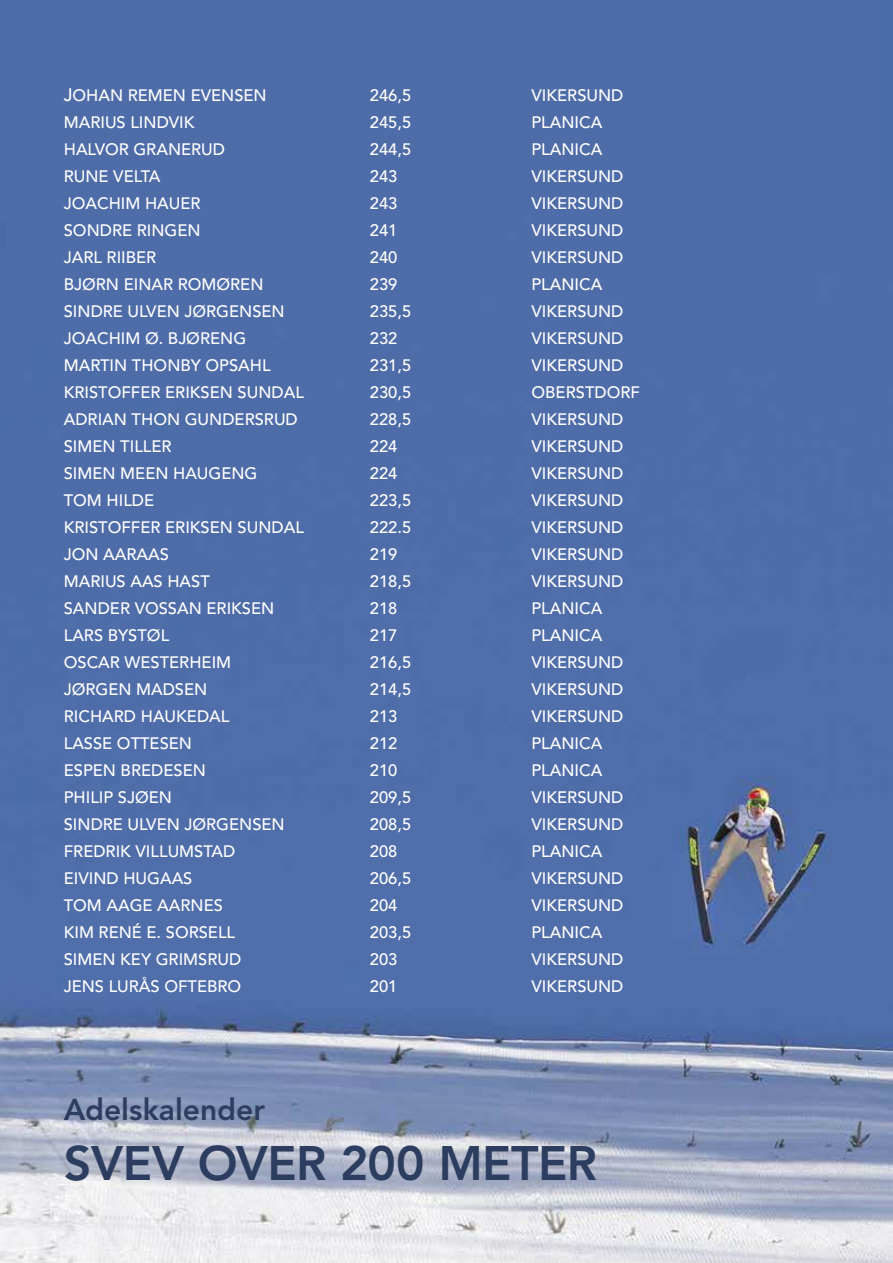
<style>
.page{position:relative;width:893px;height:1263px;background:#fff}
.page>*{position:absolute;margin:0;border:0;box-sizing:border-box;transform-origin:0 0}
.t1{font:800 48px "Avenir LT Pro";letter-spacing:-.01em;color:#2c3d5f}
.t2{font:800 30px "Avenir LT Pro";color:#2c3d5f}
.t3{font:500 16.5px "Avenir LT Pro";color:#fff}
.s1{font-size:18px}
</style>
<div class="page">
<img style="left:0;top:0;width:893px;height:1263px">
<p class="t3" style="left:64px;top:85px;width:204px"><span class="s1">J</span>OHAN REMEN EVENSEN</p>
<p class="t3" style="left:370px;top:85px;width:43px">246,5</p>
<p class="t3" style="left:531px;top:85px;width:93px">VIKERSUND</p>
<p class="t3" style="left:64px;top:112px;width:132px">MARIUS LINDVIK</p>
<p class="t3" style="left:370px;top:112px;width:43px">245,5</p>
<p class="t3" style="left:531px;top:112px;width:72px">PLANICA</p>
<p class="t3" style="left:64px;top:139px;width:163px">HALVOR GRANERUD</p>
<p class="t3" style="left:370px;top:139px;width:43px">244,5</p>
<p class="t3" style="left:531px;top:139px;width:72px">PLANICA</p>
<p class="t3" style="left:64px;top:166px;width:98px">RUNE VELTA</p>
<p class="t3" style="left:370px;top:166px;width:29px">243</p>
<p class="t3" style="left:531px;top:166px;width:93px">VIKERSUND</p>
<p class="t3" style="left:64px;top:193px;width:138px">JOACHIM HAUER</p>
<p class="t3" style="left:370px;top:193px;width:29px">243</p>
<p class="t3" style="left:531px;top:193px;width:93px">VIKERSUND</p>
<p class="t3" style="left:64px;top:220px;width:138px">SONDRE RINGEN</p>
<p class="t3" style="left:370px;top:220px;width:29px">241</p>
<p class="t3" style="left:531px;top:220px;width:93px">VIKERSUND</p>
<p class="t3" style="left:64px;top:247px;width:94px">JARL RIIBER</p>
<p class="t3" style="left:370px;top:247px;width:29px">240</p>
<p class="t3" style="left:531px;top:247px;width:93px">VIKERSUND</p>
<p class="t3" style="left:64px;top:274px;width:201px">BJØRN EINAR ROMØREN</p>
<p class="t3" style="left:370px;top:274px;width:29px">239</p>
<p class="t3" style="left:531px;top:274px;width:72px">PLANICA</p>
<p class="t3" style="left:64px;top:301px;width:222px">SINDRE ULVEN JØRGENSEN</p>
<p class="t3" style="left:370px;top:301px;width:43px">235,5</p>
<p class="t3" style="left:531px;top:301px;width:93px">VIKERSUND</p>
<p class="t3" style="left:64px;top:328px;width:184px">JOACHIM Ø. BJØRENG</p>
<p class="t3" style="left:370px;top:328px;width:29px">232</p>
<p class="t3" style="left:531px;top:328px;width:93px">VIKERSUND</p>
<p class="t3" style="left:64px;top:355px;width:208px">MARTIN THONBY OPSAHL</p>
<p class="t3" style="left:370px;top:355px;width:43px">231,5</p>
<p class="t3" style="left:531px;top:355px;width:93px">VIKERSUND</p>
<p class="t3" style="left:64px;top:382px;width:242px">KRISTOFFER ERIKSEN SUNDAL</p>
<p class="t3" style="left:370px;top:382px;width:43px">230,5</p>
<p class="t3" style="left:531px;top:382px;width:110px">OBERSTDORF</p>
<p class="t3" style="left:64px;top:409px;width:236px">ADRIAN THON GUNDERSRUD</p>
<p class="t3" style="left:370px;top:409px;width:43px">228,5</p>
<p class="t3" style="left:531px;top:409px;width:93px">VIKERSUND</p>
<p class="t3" style="left:64px;top:436px;width:109px">SIMEN TILLER</p>
<p class="t3" style="left:370px;top:436px;width:29px">224</p>
<p class="t3" style="left:531px;top:436px;width:93px">VIKERSUND</p>
<p class="t3" style="left:64px;top:463px;width:195px">SIMEN MEEN HAUGENG</p>
<p class="t3" style="left:370px;top:463px;width:29px">224</p>
<p class="t3" style="left:531px;top:463px;width:93px">VIKERSUND</p>
<p class="t3" style="left:64px;top:490px;width:92px">TOM HILDE</p>
<p class="t3" style="left:370px;top:490px;width:43px">223,5</p>
<p class="t3" style="left:531px;top:490px;width:93px">VIKERSUND</p>
<p class="t3" style="left:64px;top:517px;width:242px">KRISTOFFER ERIKSEN SUNDAL</p>
<p class="t3" style="left:370px;top:517px;width:43px">222.5</p>
<p class="t3" style="left:531px;top:517px;width:93px">VIKERSUND</p>
<p class="t3" style="left:64px;top:544px;width:107px">JON AARAAS</p>
<p class="t3" style="left:370px;top:544px;width:29px">219</p>
<p class="t3" style="left:531px;top:544px;width:93px">VIKERSUND</p>
<p class="t3" style="left:64px;top:571px;width:148px">MARIUS AAS HAST</p>
<p class="t3" style="left:370px;top:571px;width:43px">218,5</p>
<p class="t3" style="left:531px;top:571px;width:93px">VIKERSUND</p>
<p class="t3" style="left:64px;top:598px;width:212px">SANDER VOSSAN ERIKSEN</p>
<p class="t3" style="left:370px;top:598px;width:29px">218</p>
<p class="t3" style="left:531px;top:598px;width:72px">PLANICA</p>
<p class="t3" style="left:64px;top:625px;width:107px">LARS BYSTØL</p>
<p class="t3" style="left:370px;top:625px;width:29px">217</p>
<p class="t3" style="left:531px;top:625px;width:72px">PLANICA</p>
<p class="t3" style="left:64px;top:652px;width:169px">OSCAR WESTERHEIM</p>
<p class="t3" style="left:370px;top:652px;width:43px">216,5</p>
<p class="t3" style="left:531px;top:652px;width:93px">VIKERSUND</p>
<p class="t3" style="left:64px;top:679px;width:145px">JØRGEN MADSEN</p>
<p class="t3" style="left:370px;top:679px;width:43px">214,5</p>
<p class="t3" style="left:531px;top:679px;width:93px">VIKERSUND</p>
<p class="t3" style="left:64px;top:706px;width:167px">RICHARD HAUKEDAL</p>
<p class="t3" style="left:370px;top:706px;width:29px">213</p>
<p class="t3" style="left:531px;top:706px;width:93px">VIKERSUND</p>
<p class="t3" style="left:64px;top:733px;width:130px">LASSE OTTESEN</p>
<p class="t3" style="left:370px;top:733px;width:29px">212</p>
<p class="t3" style="left:531px;top:733px;width:72px">PLANICA</p>
<p class="t3" style="left:64px;top:760px;width:144px">ESPEN BREDESEN</p>
<p class="t3" style="left:370px;top:760px;width:29px">210</p>
<p class="t3" style="left:531px;top:760px;width:72px">PLANICA</p>
<p class="t3" style="left:64px;top:787px;width:110px">PHILIP SJØEN</p>
<p class="t3" style="left:370px;top:787px;width:43px">209,5</p>
<p class="t3" style="left:531px;top:787px;width:93px">VIKERSUND</p>
<p class="t3" style="left:64px;top:814px;width:222px">SINDRE ULVEN JØRGENSEN</p>
<p class="t3" style="left:370px;top:814px;width:43px">208,5</p>
<p class="t3" style="left:531px;top:814px;width:93px">VIKERSUND</p>
<p class="t3" style="left:64px;top:841px;width:173px">FREDRIK VILLUMSTAD</p>
<p class="t3" style="left:370px;top:841px;width:29px">208</p>
<p class="t3" style="left:531px;top:841px;width:72px">PLANICA</p>
<p class="t3" style="left:64px;top:868px;width:130px">EIVIND HUGAAS</p>
<p class="t3" style="left:370px;top:868px;width:43px">206,5</p>
<p class="t3" style="left:531px;top:868px;width:93px">VIKERSUND</p>
<p class="t3" style="left:64px;top:895px;width:161px">TOM AAGE AARNES</p>
<p class="t3" style="left:370px;top:895px;width:29px">204</p>
<p class="t3" style="left:531px;top:895px;width:93px">VIKERSUND</p>
<p class="t3" style="left:64px;top:922px;width:173px">KIM RENÉ E. SORSELL</p>
<p class="t3" style="left:370px;top:922px;width:43px">203,5</p>
<p class="t3" style="left:531px;top:922px;width:72px">PLANICA</p>
<p class="t3" style="left:64px;top:949px;width:179px">SIMEN KEY GRIMSRUD</p>
<p class="t3" style="left:370px;top:949px;width:29px">203</p>
<p class="t3" style="left:531px;top:949px;width:93px">VIKERSUND</p>
<p class="t3" style="left:64px;top:976px;width:179px">JENS LURÅS OFTEBRO</p>
<p class="t3" style="left:370px;top:976px;width:29px">201</p>
<p class="t3" style="left:531px;top:976px;width:93px">VIKERSUND</p>
<h2 class="t2" style="left:64px;top:1091px;width:203px">Adelskalender</h2>
<h1 class="t1" style="left:64px;top:1134px;width:535px">SVEV OVER 200 METER</h1>
</div>
